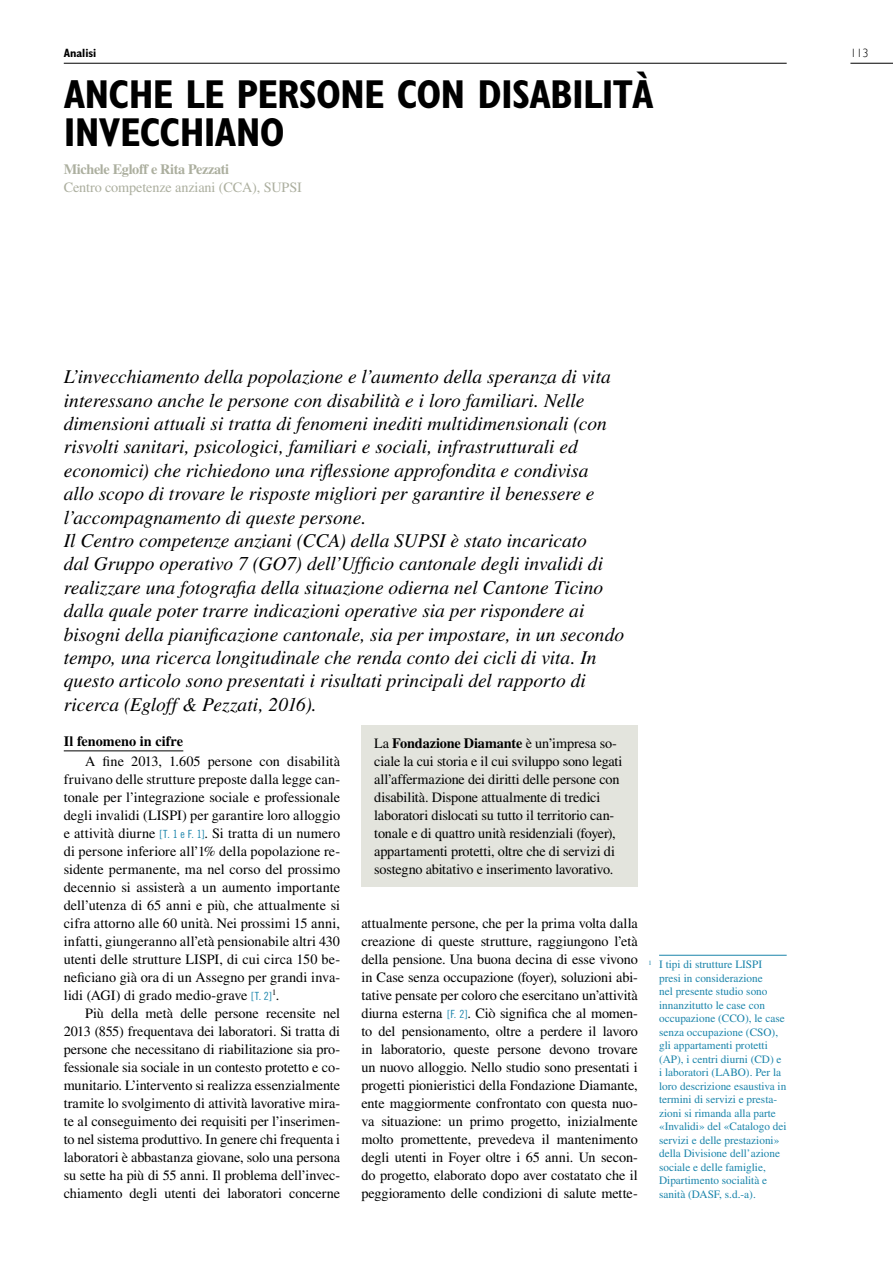
<style>
.page{position:relative;width:893px;height:1263px;background:#fff}
.page>*{position:absolute;margin:0;border:0;box-sizing:border-box;transform-origin:0 0}
.t1{font:700 condensed 40.5px/37.5px "Gill Sans MT Std";letter-spacing:-.02em;color:#000}
.t2{font:italic 19.5px/23.4px "Times LT Std";color:#000}
.t3{font:14.25px/18px "Times LT Std";letter-spacing:-.01em;color:#000;text-align:justify}
.t4{font:14.25px "Times LT Std";letter-spacing:-.01em;color:#acaf9f}
.t5{font:700 14.25px "Times LT Std";letter-spacing:-.025em;color:#acaf9f}
.t6{font:700 14.25px "Times LT Std";color:#000}
.t7{font:700 condensed 12px "Gill Sans MT Std";color:#000}
.t8{font:300 12px "Gill Sans";color:#000}
.t9{font:11.25px/13.5px "Times LT Std";color:#1a84aa}
.s1{font-family:"Trade Gothic LT Std Cn 18";font-size:11.25px;color:#1a84aa}
.s2{font-weight:700}
</style>
<div class="page">
<hr style="left:64px;top:63px;width:723px;height:1px;background:#000">
<hr style="left:850px;top:63px;width:43px;height:1px;background:#000">
<hr style="left:64px;top:750px;width:119px;height:1px;background:#000">
<hr style="left:659px;top:955px;width:128px;height:1px;background:#1a84aa">
<div style="left:361px;top:725px;width:277px;height:162px;background:#e3e4dd"></div>
<p class="t7" style="left:64px;top:46px;width:34px">Analisi</p>
<p class="t8" style="left:850px;top:46px;width:19px">113</p>
<h1 class="t1" style="left:64px;top:76px;width:591px">ANCHE LE PERSONE CON DISABILITÀ<br>INVECCHIANO</h1>
<p class="t5" style="left:64px;top:160px;width:167px">Michele Egloff e Rita Pezzati</p>
<p class="t4" style="left:64px;top:179px;width:240px">Centro competenze anziani (CCA), SUPSI</p>
<p class="t2" style="left:64px;top:365px;width:562px">L’invecchiamento della popolazione e l’aumento della speranza di vita interessano anche le persone con disabilità e i loro familiari. Nelle dimensioni attuali si tratta di fenomeni inediti multidimensionali (con risvolti sanitari, psicologici, familiari e sociali, infrastrutturali ed economici) che richiedono una riflessione approfondita e condivisa<br>allo scopo di trovare le risposte migliori per garantire il benessere e l’accompagnamento di queste persone.<br>Il Centro competenze anziani (CCA) della SUPSI è stato incaricato<br>dal Gruppo operativo 7 (GO7) dell’Ufficio cantonale degli invalidi di realizzare una fotografia della situazione odierna nel Cantone Ticino dalla quale poter trarre indicazioni operative sia per rispondere ai bisogni della pianificazione cantonale, sia per impostare, in un secondo tempo, una ricerca longitudinale che renda conto dei cicli di vita. In questo articolo sono presentati i risultati principali del rapporto di ricerca (Egloff &amp; Pezzati, 2016).</p>
<p class="t6" style="left:64px;top:733px;width:121px">Il fenomeno in cifre</p>
<p class="t3" style="left:64px;top:752px;width:278px;text-indent:21px">A fine 2013, 1.605 persone con disabilità fruivano delle strutture preposte dalla legge can&shy;tonale per l’integrazione sociale e professionale degli invalidi (LISPI) per garantire loro alloggio e attività diurne <span class="s1">[T. 1 e F. 1]</span>. Si tratta di un numero di persone inferiore all’1% della popolazione re&shy;sidente permanente, ma nel corso del prossimo decennio si assisterà a un aumento importante dell’utenza di 65 anni e più, che attualmente si cifra attorno alle 60 unità. Nei prossimi 15 anni, infatti, giungeranno all’età pensionabile altri 430 utenti delle strutture LISPI, di cui circa 150 be&shy;neficiano già ora di un Assegno per grandi inva&shy;lidi (AGI) di grado medio-grave <span class="s1">[T. 2]</span><sup>1</sup>.</p>
<p class="t3" style="left:64px;top:1004px;width:278px;text-indent:21px">Più della metà delle persone recensite nel 2013 (855) frequentava dei laboratori. Si tratta di persone che necessitano di riabilitazione sia pro&shy;fessionale sia sociale in un contesto protetto e co&shy;munitario. L’intervento si realizza essenzialmente tramite lo svolgimento di attività lavorative mira&shy;te al conseguimento dei requisiti per l’inserimen&shy;to nel sistema produttivo. In genere chi frequenta i laboratori è abbastanza giovane, solo una persona su sette ha più di 55 anni. Il problema dell’invec&shy;chiamento degli utenti dei laboratori concerne</p>
<p class="t3" style="left:374px;top:734px;width:250px;text-align:left">La <span class="s2">Fondazione Diamante</span> è un’impresa so&shy;ciale la cui storia e il cui sviluppo sono legati all’affermazione dei diritti delle persone con disabilità. Dispone attualmente di tredici laboratori dislocati su tutto il territorio can&shy;tonale e di quattro unità residenziali (foyer), appartamenti protetti, oltre che di servizi di sostegno abitativo e inserimento lavorativo.</p>
<p class="t3" style="left:361px;top:914px;width:278px">attualmente persone, che per la prima volta dalla creazione di queste strutture, raggiungono l’età della pensione. Una buona decina di esse vivono in Case senza occupazione (foyer), soluzioni abi&shy;tative pensate per coloro che esercitano un’attività diurna esterna <span class="s1">[F. 2]</span>. Ciò significa che al momen&shy;to del pensionamento, oltre a perdere il lavoro in laboratorio, queste persone devono trovare un nuovo alloggio. Nello studio sono presentati i progetti pionieristici della Fondazione Diamante, ente maggiormente confrontato con questa nuo&shy;va situazione: un primo progetto, inizialmente molto promettente, prevedeva il mantenimento degli utenti in Foyer oltre i 65 anni. Un secon&shy;do progetto, elaborato dopo aver costatato che il peggioramento delle condizioni di salute mette-</p>
<p class="t9" style="left:659px;top:958px;width:129px;text-indent:-11px"><sup>1</sup> I tipi di strutture LISPI presi in considerazione<br>nel presente studio sono innanzitutto le case con occupazione (CCO), le case senza occupazione (CSO), gli appartamenti protetti (AP), i centri diurni (CD) e i laboratori (LABO). Per la loro descrizione esaustiva in termini di servizi e presta&shy;zioni si rimanda alla parte «Invalidi» del «Catalogo dei servizi e delle prestazioni» della Divisione dell’azione sociale e delle famiglie,<br>Dipartimento socialità e sanità (DASF, s.d.-a).</p>
</div>
